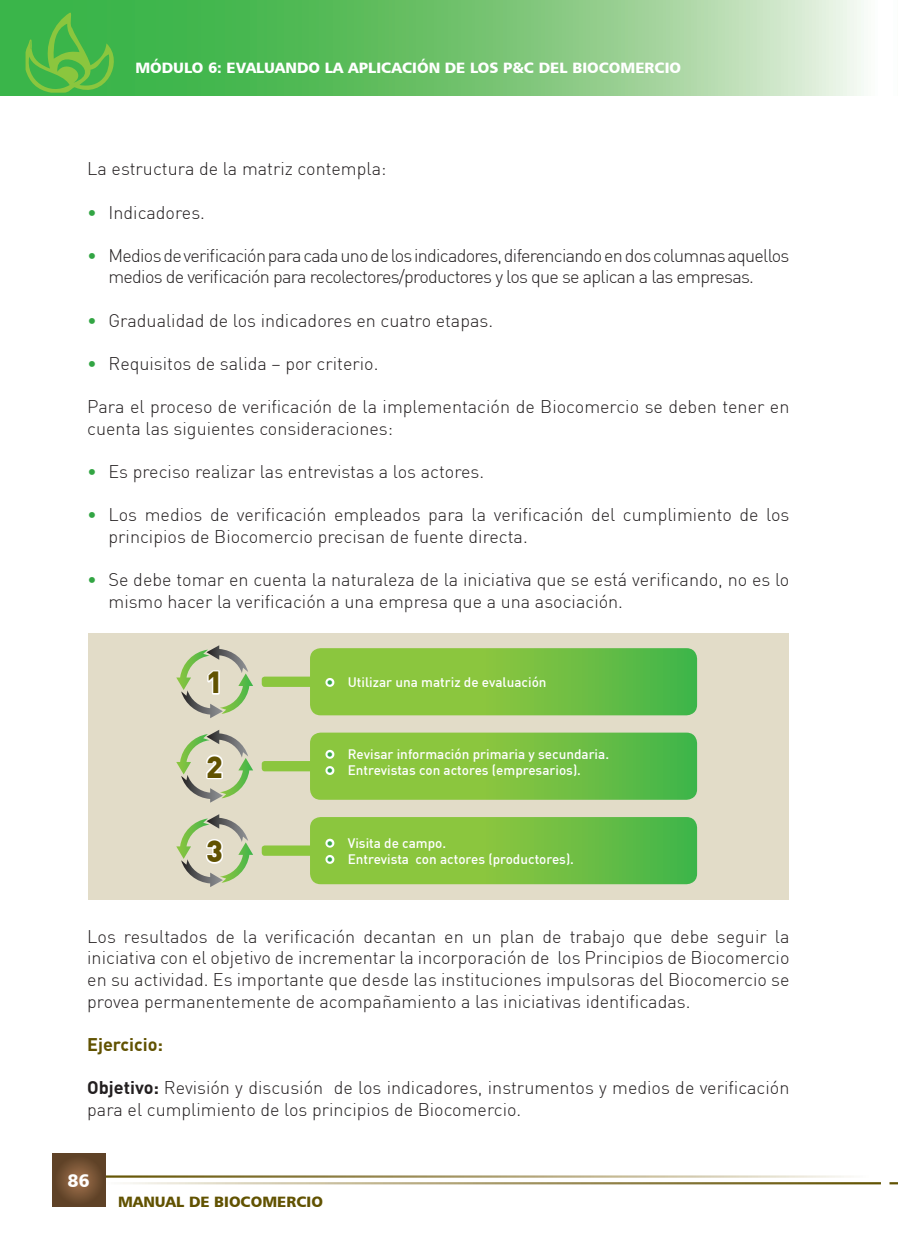
<style>
.page{position:relative;width:898px;height:1259px;background:#fff}
.page>*{position:absolute;margin:0;border:0;box-sizing:border-box;transform-origin:0 0}
.t1{font:900 30px "DIN Pro";color:#615201}
.t2{font:18.15px "Humanist 777 BT Black B";color:#fff}
.t3{font:300 18px/21.6px "DIN Pro";color:#231f20}
.t4{font:300 18px/21.6px "DIN Pro";letter-spacing:-.04em;color:#231f20}
.t5{font:700 18px "DIN Pro";color:#615201}
.t6{font:15px "Humanist 777 BT Black B";color:#fff}
.t7{font:15px "Humanist 777 BT Black B";color:#615201}
.t8{font:500 13.5px "DIN Pro";color:#fff}
.s1{color:#32a543}
.s2{font-weight:700}
</style>
<div class="page">
<svg style="left:0;top:0;width:864px;height:96px;background:#7ec87e"></svg>
<svg style="left:889px;top:1182px;width:8px;height:2px"></svg>
<svg style="left:52px;top:1153px;width:53px;height:53px;background:#6e4d30"></svg>
<svg style="left:25px;top:13px;width:100px;height:83px;background:#4eb947"></svg>
<div style="left:88px;top:633px;width:700px;height:266px;background:#e2dcc8"></div>
<svg style="left:261px;top:648px;width:435px;height:67px;background:#82c44f"></svg>
<svg style="left:261px;top:732px;width:435px;height:68px;background:#83c450"></svg>
<svg style="left:261px;top:817px;width:435px;height:67px;background:#82c44f"></svg>
<svg style="left:176px;top:645px;width:77px;height:73px"></svg>
<svg style="left:176px;top:730px;width:77px;height:72px"></svg>
<svg style="left:176px;top:814px;width:77px;height:73px"></svg>
<p class="t6" style="left:135px;top:58px;width:547px">MÓDULO 6: EVALUANDO LA APLICACIÓN DE LOS P&amp;C DEL BIOCOMERCIO</p>
<p class="t3" style="left:87px;top:158px;width:300px">La estructura de la matriz contempla:</p>
<p class="t3" style="left:87px;top:201px;width:119px"><span class="s1">•</span> Indicadores.</p>
<p class="t4" style="left:108px;top:244px;width:682px;text-indent:-21px"><span class="s1">•</span> Medios de verificación para cada uno de los indicadores, diferenciando en dos columnas aquellos medios de verificación para recolectores/productores y los que se aplican a las empresas.</p>
<p class="t3" style="left:87px;top:309px;width:407px"><span class="s1">•</span> Gradualidad de los indicadores en cuatro etapas.</p>
<p class="t3" style="left:87px;top:352px;width:292px"><span class="s1">•</span> Requisitos de salida – por criterio.</p>
<p class="t3" style="left:87px;top:395px;width:703px">Para el proceso de verificación de la implementación de Biocomercio se deben tener en cuenta las siguientes consideraciones:</p>
<p class="t3" style="left:87px;top:460px;width:398px"><span class="s1">•</span> Es preciso realizar las entrevistas a los actores.</p>
<p class="t3" style="left:108px;top:503px;width:682px;text-indent:-21px"><span class="s1">•</span> Los medios de verificación empleados para la verificación del cumplimiento de los principios de Biocomercio precisan de fuente directa.</p>
<p class="t3" style="left:108px;top:568px;width:682px;text-indent:-21px"><span class="s1">•</span> Se debe tomar en cuenta la naturaleza de la iniciativa que se está verificando, no es lo mismo hacer la verificación a una empresa que a una asociación.</p>
<h1 class="t1" style="left:206px;top:662px;width:18px">1</h1>
<h1 class="t1" style="left:206px;top:746px;width:18px">2</h1>
<h1 class="t1" style="left:206px;top:831px;width:18px">3</h1>
<p class="t8" style="left:326px;top:673px;width:221px"><span class="s1">•</span> Utilizar una matriz de evaluación</p>
<p class="t8" style="left:326px;top:745px;width:284px"><span class="s1">•</span> Revisar información primaria y secundaria.</p>
<p class="t8" style="left:326px;top:761px;width:256px"><span class="s1">•</span> Entrevistas con actores (empresarios).</p>
<p class="t8" style="left:326px;top:834px;width:121px"><span class="s1">•</span> Visita de campo.</p>
<p class="t8" style="left:326px;top:850px;width:249px"><span class="s1">•</span> Entrevista con actores (productores).</p>
<p class="t3" style="left:87px;top:925px;width:703px;text-align:justify">Los resultados de la verificación decantan en un plan de trabajo que debe seguir la iniciativa con el objetivo de incrementar la incorporación de los Principios de Biocomercio en su actividad. Es importante que desde las instituciones impulsoras del Biocomercio se provea permanentemente de acompañamiento a las iniciativas identificadas.</p>
<p class="t5" style="left:87px;top:1032px;width:77px">Ejercicio:</p>
<p class="t3" style="left:87px;top:1076px;width:703px"><span class="s2">Objetivo:</span> Revisión y discusión de los indicadores, instrumentos y medios de verificación para el cumplimiento de los principios de Biocomercio.</p>
<p class="t2" style="left:67px;top:1168px;width:24px">86</p>
<p class="t7" style="left:118px;top:1191px;width:206px">MANUAL DE BIOCOMERCIO</p>
</div>
